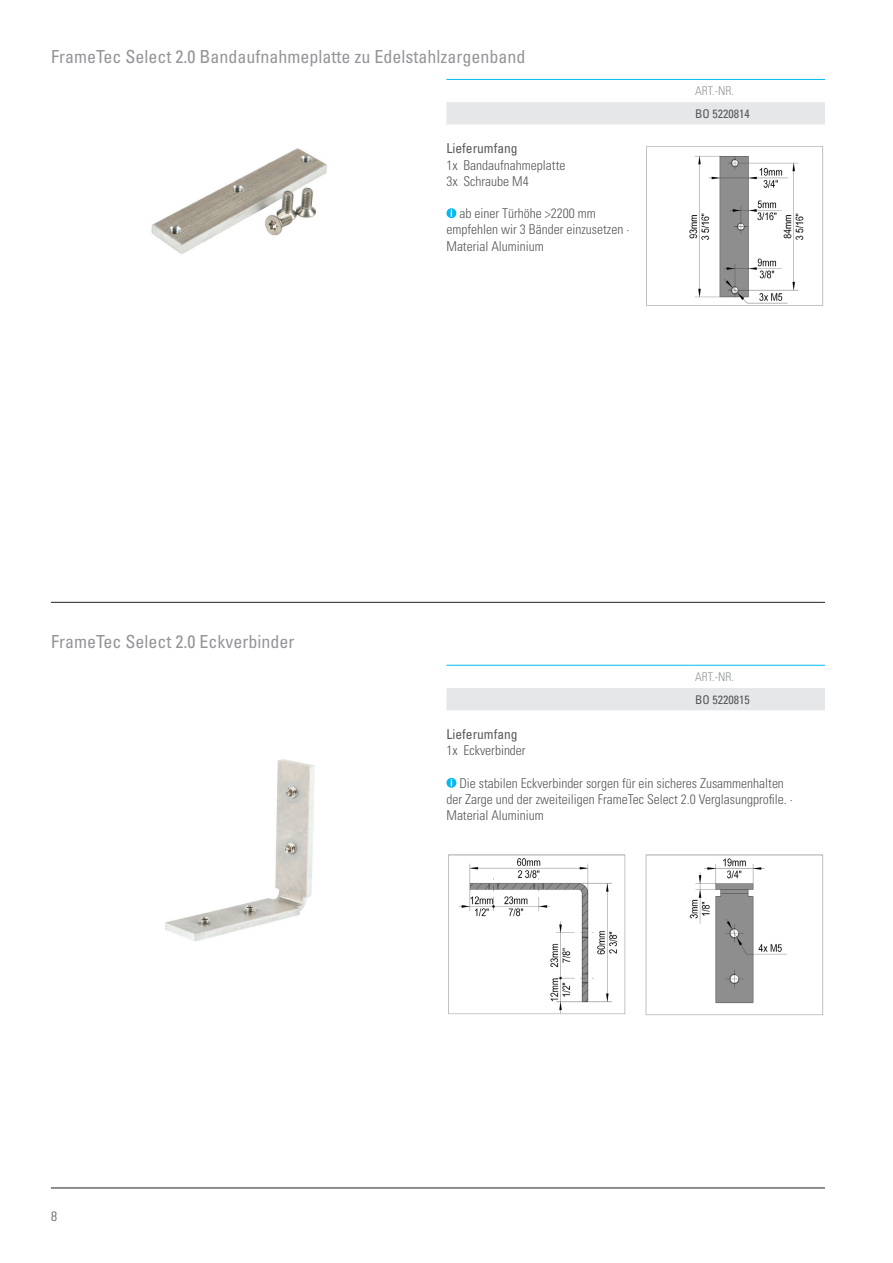
<style>
.page{position:relative;width:893px;height:1263px;background:#fff}
.page>*{position:absolute;margin:0;border:0;box-sizing:border-box;transform-origin:0 0}
.t1{font:condensed 18px "Univers";color:#939598}
.t2{font:300 condensed 13.5px/16.2px "Univers";color:#57585a}
.t3{font:condensed 13.5px "Univers";color:#57585a}
.t4{font:condensed 12px "Univers";color:#57585a}
.t5{font:300 condensed 12px "Univers";color:#939598}
</style>
<div class="page">
<hr style="left:51px;top:1188px;width:774px;height:1px;background:#231f20">
<hr style="left:51px;top:602px;width:774px;height:1px;background:#231f20">
<img style="left:646px;top:146px;width:178px;height:160px">
<img style="left:448px;top:854px;width:178px;height:161px">
<img style="left:645px;top:854px;width:178px;height:161px">
<img style="left:151px;top:148px;width:176px;height:106px">
<img style="left:165px;top:759px;width:150px;height:182px">
<svg style="left:446px;top:208px;width:10px;height:10px"></svg>
<div style="left:446px;top:102px;width:379px;height:22px;background:#e6e7e9"></div>
<hr style="left:446px;top:79px;width:244px;height:1px;background:#00baf1">
<hr style="left:690px;top:79px;width:135px;height:1px;background:#00baf1">
<svg style="left:446px;top:778px;width:10px;height:10px"></svg>
<div style="left:446px;top:688px;width:379px;height:22px;background:#e6e7e9"></div>
<hr style="left:446px;top:665px;width:244px;height:1px;background:#00baf1">
<hr style="left:690px;top:665px;width:135px;height:1px;background:#00baf1">
<h1 class="t1" style="left:51px;top:45px;width:476px">FrameTec Select 2.0 Bandaufnahmeplatte zu Edelstahlzargenband</h1>
<p class="t3" style="left:446px;top:140px;width:73px">Lieferumfang</p>
<p class="t2" style="left:446px;top:157px;width:120px">1x Bandaufnahmeplatte<br>3x Schraube M4</p>
<p class="t2" style="left:446px;top:205px;width:184px;text-indent:13px">ab einer Türhöhe &gt;2200 mm empfehlen wir 3 Bänder einzusetzen ·<br>Material Aluminium</p>
<p class="t5" style="left:695px;top:83px;width:40px">ART.-NR.</p>
<p class="t4" style="left:695px;top:106px;width:56px">BO 5220814</p>
<h1 class="t1" style="left:51px;top:630px;width:245px">FrameTec Select 2.0 Eckverbinder</h1>
<p class="t5" style="left:695px;top:669px;width:40px">ART.-NR.</p>
<p class="t4" style="left:695px;top:692px;width:56px">BO 5220815</p>
<p class="t2" style="left:51px;top:1208px;width:7px">8</p>
<p class="t3" style="left:446px;top:726px;width:73px">Lieferumfang</p>
<p class="t2" style="left:446px;top:742px;width:81px">1x Eckverbinder</p>
<p class="t2" style="left:446px;top:775px;width:348px;text-indent:13px">Die stabilen Eckverbinder sorgen für ein sicheres Zusammenhalten der Zarge und der zweiteiligen FrameTec Select 2.0 Verglasungprofile. ·<br>Material Aluminium</p>
</div>
